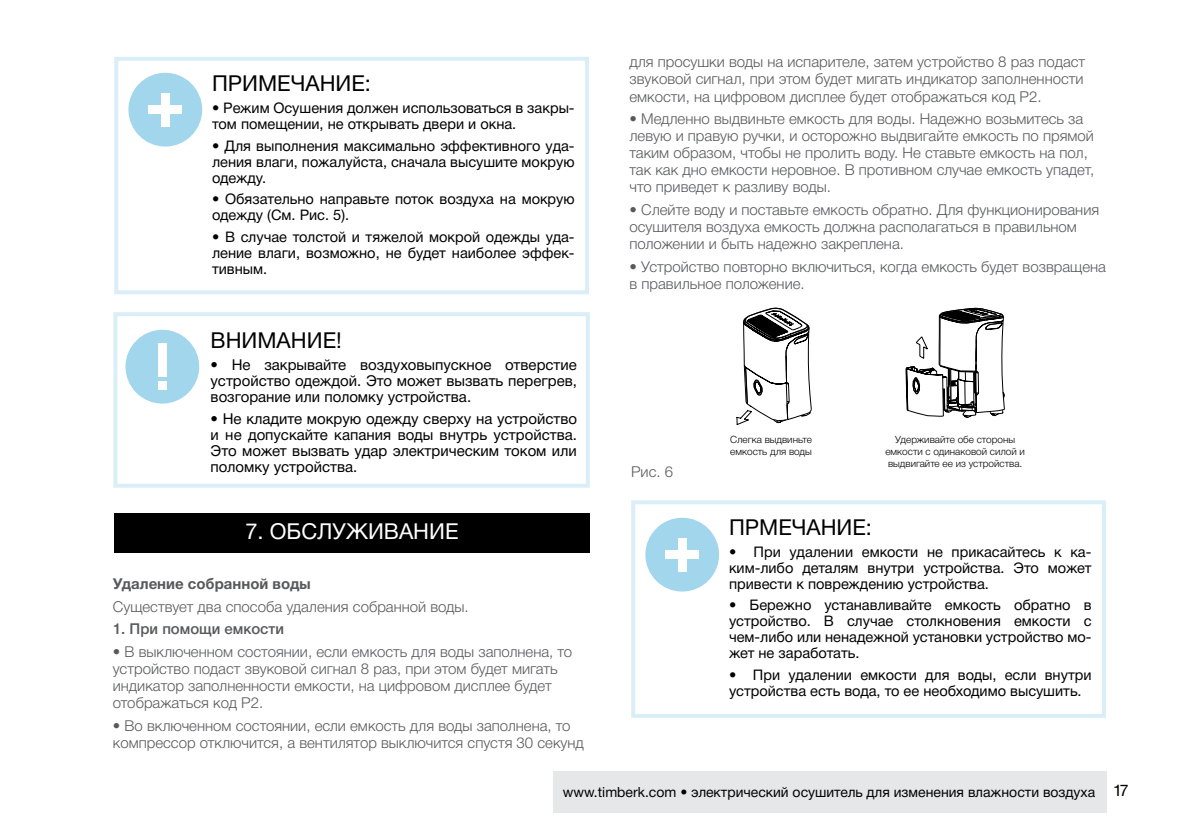
<style>
.page{position:relative;width:1191px;height:840px;background:#fff}
.page>*{position:absolute;margin:0;border:0;box-sizing:border-box;transform-origin:0 0}
.t1{font:22px "Helvetica Neue Cyr";color:#000}
.t2{font:22px "Helvetica Neue Cyr";color:#fff}
.t3{font:300 15px/17px "Helvetica Neue Cyr";color:#58595b}
.t4{font:15px/16px "Helvetica Neue Cyr";color:#000;text-align:justify}
.t5{font:700 15px "Helvetica Neue Cyr";color:#58595b}
.t6{font:500 15px "Helvetica Neue Cyr";color:#58595b}
.t7{font:14.6px/16px "Helvetica Neue Cyr";color:#000;text-align:justify}
.t8{font:14px "Helvetica Neue Cyr";color:#000}
.t9{font:300 10px/12px "Helvetica Neue Cyr";color:#000;text-align:center}
.s1{font-size:16px}
</style>
<div class="page">
<div style="left:114px;top:512px;width:476px;height:40px;background:#000"></div>
<div style="left:631px;top:500px;width:475px;height:217px;border:4px solid #a2d6ed"></div>
<div style="left:645px;top:517px;width:74px;height:74px;background:#a2d6ed;border-radius:50%"></div>
<div style="left:678px;top:537px;width:8px;height:34px;background:#fff"></div>
<div style="left:665px;top:550px;width:34px;height:8px;background:#fff"></div>
<svg style="left:736px;top:307px;width:76px;height:118px"></svg>
<svg style="left:905px;top:307px;width:100px;height:111px"></svg>
<div style="left:125px;top:329px;width:74px;height:74px;background:#a2d6ed;border-radius:50%"></div>
<div style="left:158px;top:343px;width:9px;height:34px;background:#fff"></div>
<div style="left:158px;top:380px;width:9px;height:9px;background:#fff"></div>
<div style="left:113px;top:312px;width:477px;height:175px;border:4px solid #a2d6ed"></div>
<div style="left:114px;top:57px;width:475px;height:237px;border:4px solid #a2d6ed"></div>
<div style="left:128px;top:73px;width:74px;height:73px;background:#a2d6ed;border-radius:50%"></div>
<div style="left:161px;top:93px;width:9px;height:33px;background:#fff"></div>
<div style="left:149px;top:105px;width:33px;height:9px;background:#fff"></div>
<div style="left:553px;top:771px;width:553px;height:41px;background:#e6e7e8"></div>
<h1 class="t1" style="left:212px;top:71px;width:160px">ПРИМЕЧАНИЕ:</h1>
<p class="t7" style="left:212px;top:100px;width:364px">• Режим Осушения должен использоваться в закры&shy;том помещении, не открывать двери и окна.</p>
<p class="t7" style="left:212px;top:138px;width:364px">• Для выполнения максимально эффективного уда&shy;ления влаги, пожалуйста, сначала высушите мокрую одежду.</p>
<p class="t7" style="left:212px;top:191px;width:364px">• Обязательно направьте поток воздуха на мокрую одежду (См. Рис. 5).</p>
<p class="t7" style="left:212px;top:229px;width:364px">• В случае толстой и тяжелой мокрой одежды уда&shy;ление влаги, возможно, не будет наиболее эффек&shy;тивным.</p>
<h1 class="t1" style="left:211px;top:328px;width:133px">ВНИМАНИЕ!</h1>
<p class="t4" style="left:211px;top:356px;width:368px">• Не закрывайте воздуховыпускное отверстие устройство одеждой. Это может вызвать перегрев, возгорание или поломку устройства.</p>
<p class="t4" style="left:211px;top:410px;width:368px">• Не кладите мокрую одежду сверху на устройство и не допускайте капания воды внутрь устройства.<br>Это может вызвать удар электрическим током или поломку устройства.</p>
<h1 class="t2" style="left:245px;top:519px;width:215px">7. ОБСЛУЖИВАНИЕ</h1>
<p class="t5" style="left:113px;top:575px;width:199px">Удаление собранной воды</p>
<p class="t3" style="left:113px;top:597px;width:357px">Существует два способа удаления собранной воды.</p>
<p class="t6" style="left:113px;top:620px;width:173px">1. При помощи емкости</p>
<p class="t3" style="left:113px;top:643px;width:461px">• В выключенном состоянии, если емкость для воды заполнена, то устройство подаст звуковой сигнал 8 раз, при этом будет мигать индикатор заполненности емкости, на цифровом дисплее будет отображаться код P2.</p>
<p class="t3" style="left:113px;top:716px;width:472px">• Во включенном состоянии, если емкость для воды заполнена, то компрессор отключится, а вентилятор выключится спустя 30 секунд</p>
<p class="t3" style="left:629px;top:54px;width:457px;text-align:justify">для просушки воды на испарителе, затем устройство 8 раз подаст звуковой сигнал, при этом будет мигать индикатор заполненности емкости, на цифровом дисплее будет отображаться код P2.</p>
<p class="t3" style="left:629px;top:110px;width:466px">• Медленно выдвиньте емкость для воды. Надежно возьмитесь за левую и правую ручки, и осторожно выдвигайте емкость по прямой таким образом, чтобы не пролить воду. Не ставьте емкость на пол, так как дно емкости неровное. В противном случае емкость упадет, что приведет к разливу воды.</p>
<p class="t3" style="left:629px;top:201px;width:471px">• Слейте воду и поставьте емкость обратно. Для функционирования осушителя воздуха емкость должна располагаться в правильном положении и быть надежно закреплена.</p>
<p class="t3" style="left:629px;top:258px;width:478px">• Устройство повторно включиться, когда емкость будет возвращена в правильное положение.</p>
<p class="t3" style="left:631px;top:463px;width:43px">Рис. 6</p>
<p class="t9" style="left:730px;top:433px;width:83px;text-align:left">Слегка выдвиньте емкость для воды</p>
<p class="t9" style="left:885px;top:433px;width:141px">Удерживайте обе стороны емкости с одинаковой силой и выдвигайте ее из устройства.</p>
<h1 class="t1" style="left:729px;top:515px;width:144px">ПРМЕЧАНИЕ:</h1>
<p class="t7" style="left:729px;top:543px;width:364px">• При удалении емкости не прикасайтесь к ка&shy;ким-либо деталям внутри устройства. Это может привести к повреждению устройства.</p>
<p class="t7" style="left:729px;top:597px;width:364px">• Бережно устанавливайте емкость обратно в устройство. В случае столкновения емкости с чем-либо или ненадежной установки устройство мо&shy;жет не заработать.</p>
<p class="t7" style="left:729px;top:666px;width:364px">• При удалении емкости для воды, если внутри устройства есть вода, то ее необходимо высушить.</p>
<p class="t8" style="left:563px;top:784px;width:567px">www.timberk.сom • электрический осушитель для изменения влажности воздуха <span class="s1">17</span></p>
</div>
